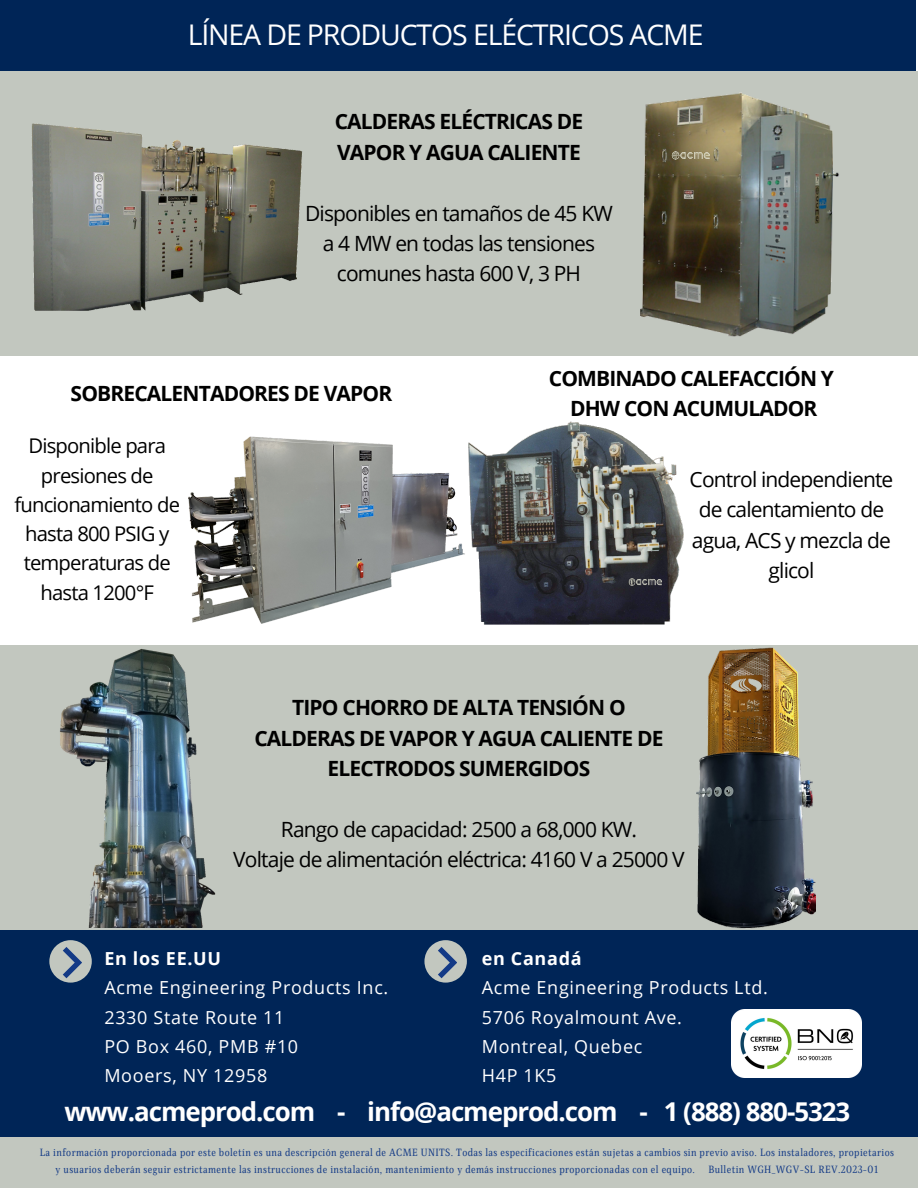
<style>
.page{position:relative;width:918px;height:1188px;background:#fff}
.page>*{position:absolute;margin:0;border:0;box-sizing:border-box;transform-origin:0 0}
.t1{font:28.5px "Open Sans";letter-spacing:-.04em;color:#fff}
.t2{font:700 25.95px "Open Sans";letter-spacing:-.04em;color:#fff}
.t3{font:21px/30.3px "Open Sans";letter-spacing:-.04em;color:#000;text-align:center}
.t4{font:700 21px/30.3px "Open Sans";letter-spacing:-.04em;color:#000}
.t5{font:20.25px/29.2px "Open Sans";letter-spacing:-.04em;color:#000;text-align:center}
.t6{font:18px "Open Sans";letter-spacing:.04em;color:#fff}
.t7{font:700 18px "Open Sans";letter-spacing:.04em;color:#fff}
.t8{font:10.8px/17.9px "Singel";letter-spacing:.04em;color:#133a86}
</style>
<div class="page">
<div style="left:0;top:0;width:916px;height:71px;background:#002557"></div>
<div style="left:0;top:930px;width:918px;height:258px;background:#002557"></div>
<div style="left:0;top:1138px;width:918px;height:50px;background:#c2c7bf"></div>
<div style="left:424px;top:940px;width:43px;height:43px;background:#c2c7bf;border-radius:50%"></div>
<svg style="left:438px;top:947px;width:19px;height:31px"></svg>
<div style="left:49px;top:940px;width:43px;height:43px;background:#c2c7bf;border-radius:50%"></div>
<svg style="left:63px;top:947px;width:19px;height:31px"></svg>
<div style="left:0;top:71px;width:918px;height:285px;background:#c2c7bf"></div>
<img style="left:32px;top:123px;width:271px;height:188px">
<div style="left:0;top:645px;width:918px;height:285px;background:#c2c7bf"></div>
<img style="left:696px;top:647px;width:120px;height:282px">
<img style="left:189px;top:436px;width:276px;height:188px">
<img style="left:640px;top:92px;width:199px;height:245px">
<img style="left:468px;top:421px;width:216px;height:204px">
<img style="left:629px;top:579px;width:33px;height:8px">
<img style="left:672px;top:152px;width:38px;height:10px">
<img style="left:732px;top:1009px;width:129px;height:69px">
<img style="left:60px;top:648px;width:156px;height:279px">
<p class="t1" style="left:188px;top:14px;width:517px">LÍNEA DE PRODUCTOS ELÉCTRICOS ACME</p>
<p class="t4" style="left:335px;top:106px;width:250px">CALDERAS ELÉCTRICAS DE<br>VAPOR Y AGUA CALIENTE</p>
<p class="t3" style="left:305px;top:197px;width:309px">Disponibles en tamaños de 45 KW a 4 MW en todas las tensiones comunes hasta 600 V, 3 PH</p>
<p class="t4" style="left:71px;top:378px;width:323px">SOBRECALENTADORES DE VAPOR</p>
<p class="t5" style="left:14px;top:431px;width:167px">Disponible para presiones de funcionamiento de hasta 800 PSIG y temperaturas de hasta 1200°F</p>
<p class="t4" style="left:549px;top:362px;width:287px">COMBINADO CALEFACCIÓN Y</p>
<p class="t4" style="left:570px;top:393px;width:249px">DHW CON ACUMULADOR</p>
<p class="t3" style="left:690px;top:464px;width:205px">Control independiente de calentamiento de agua, ACS y mezcla de glicol</p>
<p class="t4" style="left:292px;top:692px;width:335px">TIPO CHORRO DE ALTA TENSIÓN O</p>
<p class="t4" style="left:254px;top:722px;width:411px;text-align:center">CALDERAS DE VAPOR Y AGUA CALIENTE DE<br>ELECTRODOS SUMERGIDOS</p>
<p class="t3" style="left:281px;top:813px;width:358px">Rango de capacidad: 2500 a 68,000 KW.</p>
<p class="t3" style="left:233px;top:844px;width:453px">Voltaje de alimentación eléctrica: 4160 V a 25000 V</p>
<p class="t7" style="left:104px;top:946px;width:118px">En los EE.UU</p>
<p class="t6" style="left:104px;top:975px;width:286px">Acme Engineering Products Inc.</p>
<p class="t6" style="left:104px;top:1004px;width:182px">2330 State Route 11</p>
<p class="t6" style="left:104px;top:1034px;width:195px">PO Box 460, PMB #10</p>
<p class="t6" style="left:104px;top:1063px;width:165px">Mooers, NY 12958</p>
<p class="t7" style="left:482px;top:946px;width:101px">en Canadá</p>
<p class="t6" style="left:482px;top:975px;width:288px">Acme Engineering Products Ltd.</p>
<p class="t6" style="left:482px;top:1004px;width:202px">5706 Royalmount Ave.</p>
<p class="t6" style="left:482px;top:1034px;width:162px">Montreal, Quebec</p>
<p class="t6" style="left:482px;top:1063px;width:76px">H4P 1K5</p>
<p class="t2" style="left:64px;top:1093px;width:788px">www.acmeprod.com - info@acmeprod.com - 1 (888) 880-5323</p>
<p class="t8" style="left:56px;top:1143px;width:840px;text-indent:-16px">La información proporcionada por este boletín es una descripción general de ACME UNITS. Todas las especificaciones están sujetas a cambios sin previo aviso. Los instaladores, propietarios y usuarios deberán seguir estrictamente las instrucciones de instalación, mantenimiento y demás instrucciones proporcionadas con el equipo.</p>
<p class="t8" style="left:709px;top:1161px;width:171px">Bulletin WGH_WGV-SL REV.2023-01</p>
</div>
